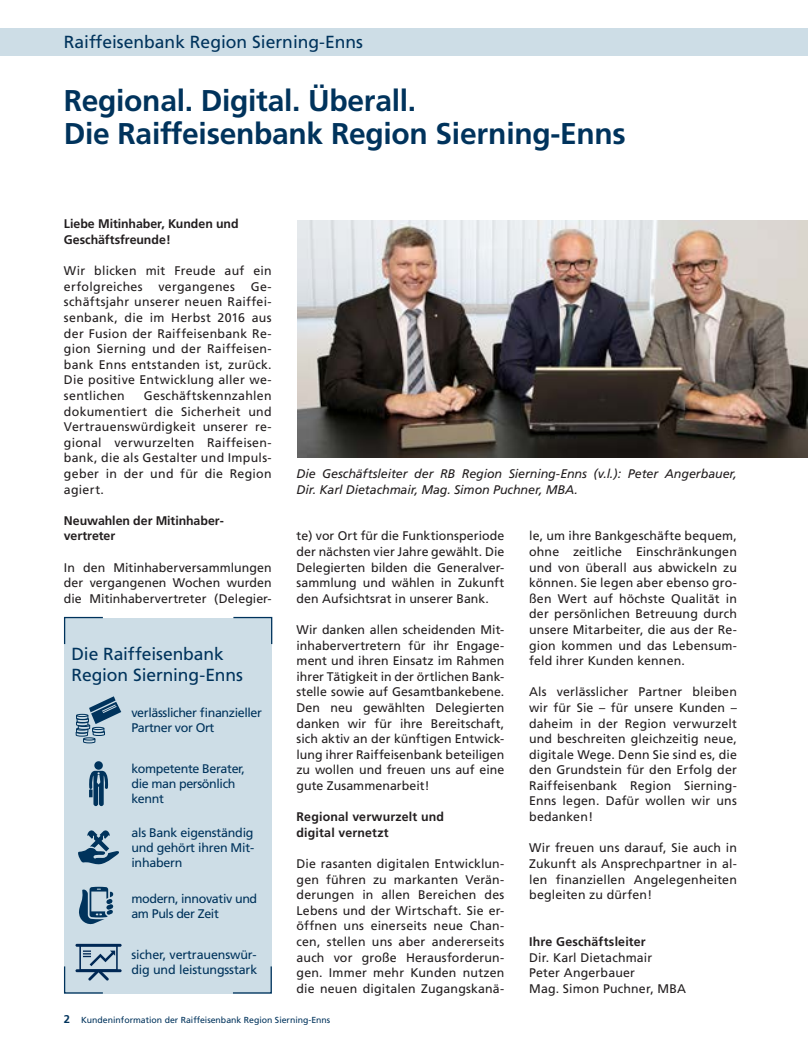
<style>
.page{position:relative;width:808px;height:1053px;background:#fff}
.page>*{position:absolute;margin:0;border:0;box-sizing:border-box;transform-origin:0 0}
.t1{font:700 30px/32.5px "Frutiger";letter-spacing:-.01em;color:#00335c}
.t2{font:17.5px/21px "Frutiger";color:#00335c}
.t3{font:12.5px/15.6px "Frutiger";letter-spacing:.015em;color:#231f20;text-align:justify}
.t4{font:12.5px/15px "Frutiger";letter-spacing:-.03em;color:#00335c}
.t5{font:700 12.5px/15.6px "Frutiger";color:#231f20}
.t6{font:italic 12.5px/15.6px "Frutiger";letter-spacing:-.01em;color:#231f20}
.t7{font:12.5px/15px "Frutiger";letter-spacing:-.01em;color:#00335c}
.t8{font:8.75px "Frutiger";color:#00335c}
.s1{font-weight:700;font-size:11.25px}
</style>
<div class="page">
<div style="left:0;top:28px;width:808px;height:28px;background:#cddde6"></div>
<img style="left:298px;top:220px;width:510px;height:237px">
<div style="left:64px;top:618px;width:208px;height:375px;background:#cddde6"></div>
<svg style="left:64px;top:616px;width:39px;height:29px"></svg>
<svg style="left:233px;top:616px;width:40px;height:29px"></svg>
<svg style="left:232px;top:966px;width:40px;height:28px"></svg>
<div style="left:94px;top:761px;width:9px;height:8px;background:#00335c;border-radius:50%"></div>
<svg style="left:89px;top:770px;width:19px;height:36px"></svg>
<svg style="left:78px;top:830px;width:41px;height:34px"></svg>
<svg style="left:75px;top:696px;width:46px;height:47px"></svg>
<hr style="left:75px;top:943px;width:47px;height:3px;background:#002855">
<hr style="left:75px;top:969px;width:47px;height:3px;background:#002855">
<svg style="left:64px;top:944px;width:54px;height:50px"></svg>
<svg style="left:79px;top:886px;width:35px;height:39px"></svg>
<h2 class="t2" style="left:64px;top:31px;width:301px">Raiffeisenbank Region Sierning-Enns</h2>
<h1 class="t1" style="left:64px;top:85px;width:564px">Regional. Digital. Überall.<br>Die Raiffeisenbank Region Sierning-Enns</h1>
<p class="t5" style="left:64px;top:216px;width:176px">Liebe Mitinhaber, Kunden und<br>Geschäftsfreunde!</p>
<p class="t3" style="left:64px;top:263px;width:209px">Wir blicken mit Freude auf ein erfolgreiches</p>
<p class="t3" style="left:64px;top:278px;width:209px;text-indent:187px">Ge&shy;schäftsjahr unserer neuen Raiffei&shy;senbank, die im Herbst 2016 aus der Fusion der Raiffeisenbank Re&shy;gion Sierning und der Raiffeisen&shy;bank Enns entstanden ist, zurück.<br>Die positive Entwicklung aller we&shy;sentlichen</p>
<p class="t3" style="left:158px;top:278px;width:78px">vergangenes</p>
<p class="t3" style="left:64px;top:388px;width:209px;text-indent:80px">Geschäftskennzahlen dokumentiert die Sicherheit und Vertrauenswürdigkeit unserer re&shy;gional verwurzelten Raiffeisen&shy;bank, die als Gestalter und Impuls&shy;geber in der und für die Region agiert.</p>
<p class="t5" style="left:64px;top:512px;width:161px">Neuwahlen der Mitinhaber&shy;vertreter</p>
<p class="t3" style="left:64px;top:559px;width:209px">In den Mitinhaberversammlungen der vergangenen Wochen wurden die Mitinhabervertreter (Delegier-</p>
<h2 class="t2" style="left:72px;top:643px;width:173px">Die Raiffeisenbank<br>Region Sierning-Enns</h2>
<p class="t4" style="left:131px;top:705px;width:132px">verlässlicher finanzieller<br>Partner vor Ort</p>
<p class="t4" style="left:131px;top:761px;width:115px">kompetente Berater, die man persönlich kennt</p>
<p class="t4" style="left:131px;top:825px;width:124px;text-align:justify">als Bank eigenständig und gehört ihren Mit&shy;inhabern</p>
<p class="t4" style="left:131px;top:890px;width:127px">modern, innovativ und am Puls der Zeit</p>
<p class="t7" style="left:131px;top:947px;width:127px">sicher, vertrauenswür&shy;dig und leistungsstark</p>
<p class="t6" style="left:297px;top:466px;width:442px">Die Geschäftsleiter der RB Region Sierning-Enns (v.l.): Peter Angerbauer,<br>Dir. Karl Dietachmair, Mag. Simon Puchner, MBA.</p>
<p class="t3" style="left:297px;top:528px;width:209px">te) vor Ort für die Funktionsperiode der nächsten vier Jahre gewählt. Die Delegierten bilden die Generalver&shy;sammlung und wählen in Zukunft den Aufsichtsrat in unserer Bank.</p>
<p class="t3" style="left:297px;top:621px;width:209px">Wir danken allen scheidenden Mit&shy;inhabervertretern für ihr Engage&shy;ment und ihren Einsatz im Rahmen ihrer Tätigkeit in der örtlichen Bank&shy;stelle sowie auf Gesamtbankebene.<br>Den neu gewählten Delegierten danken wir für ihre Bereitschaft, sich aktiv an der künftigen Entwick&shy;lung ihrer Raiffeisenbank beteiligen zu wollen und freuen uns auf eine gute Zusammenarbeit!</p>
<p class="t5" style="left:297px;top:809px;width:149px">Regional verwurzelt und digital vernetzt</p>
<p class="t3" style="left:297px;top:855px;width:209px">Die rasanten digitalen Entwicklun&shy;gen führen zu markanten Verän&shy;derungen in allen Bereichen des Lebens und der Wirtschaft. Sie er&shy;öffnen uns einerseits neue Chan&shy;cen, stellen uns aber andererseits auch vor große Herausforderun&shy;gen. Immer mehr Kunden nutzen die neuen digitalen Zugangskanä-</p>
<p class="t3" style="left:529px;top:528px;width:209px">le, um ihre Bankgeschäfte bequem, ohne zeitliche Einschränkungen und von überall aus abwickeln zu können. Sie legen aber ebenso gro&shy;ßen Wert auf höchste Qualität in der persönlichen Betreuung durch unsere Mitarbeiter, die aus der Re&shy;gion kommen und das Lebensum&shy;feld ihrer Kunden kennen.</p>
<p class="t3" style="left:529px;top:684px;width:209px">Als verlässlicher Partner bleiben wir für Sie – für unsere Kunden – daheim in der Region verwurzelt und beschreiten gleichzeitig neue, digitale Wege. Denn Sie sind es, die den Grundstein für den Erfolg der Raiffeisenbank Region Sierning-Enns legen. Dafür wollen wir uns bedanken!</p>
<p class="t3" style="left:529px;top:840px;width:209px">Wir freuen uns darauf, Sie auch in Zukunft als Ansprechpartner in al&shy;len finanziellen Angelegenheiten begleiten zu dürfen!</p>
<p class="t5" style="left:529px;top:933px;width:118px">Ihre Geschäftsleiter</p>
<p class="t3" style="left:529px;top:949px;width:158px;text-align:left">Dir. Karl Dietachmair<br>Peter Angerbauer<br>Mag. Simon Puchner, MBA</p>
<p class="t8" style="left:64px;top:1014px;width:268px"><span class="s1">2</span> Kundeninformation der Raiffeisenbank Region Sierning-Enns</p>
</div>
